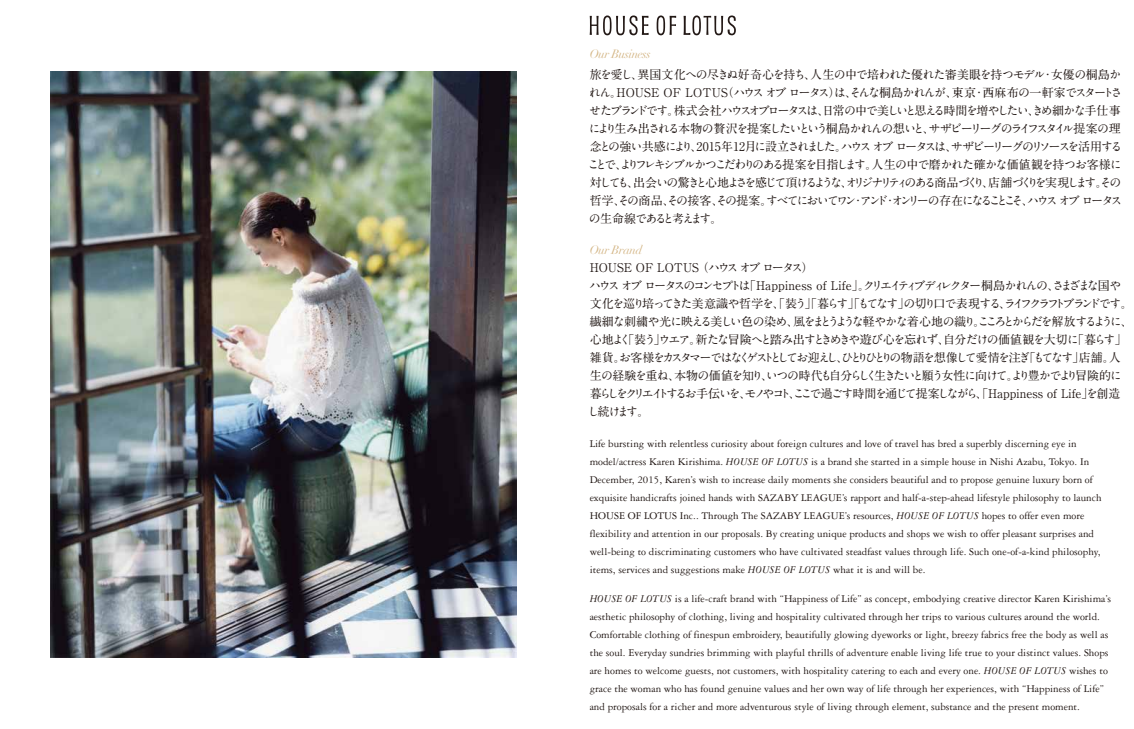
<style>
.page{position:relative;width:1134px;height:729px;background:#fff}
.page>*{position:absolute;margin:0;border:0;box-sizing:border-box;transform-origin:0 0}
.t1{font:700 12px/18px "A1 Mincho Std";letter-spacing:-.135em;color:#221815}
.t2{font:italic 12px "Didot LH";letter-spacing:-.03em;color:#d4b686}
.t3{font:11px/18px "Garamond 3 LT Std";color:#221815}
.s1{font-style:italic}
</style>
<div class="page">
<svg style="left:590px;top:15px;width:59px;height:20px"></svg>
<svg style="left:683px;top:15px;width:53px;height:20px"></svg>
<svg style="left:657px;top:15px;width:19px;height:20px"></svg>
<img style="left:51px;top:71px;width:465px;height:586px">
<p class="t2" style="left:590px;top:47px;width:62px">Our Business</p>
<p class="t1" style="left:588px;top:64px;width:536px">旅を愛し、異国文化への尽きぬ好奇心を持ち、人生の中で培われた優れた審美眼を持つモデル・女優の桐島かれん。HOUSE OF LOTUS（ハウス オブ ロータス）は、そんな桐島かれんが、東京・西麻布の一軒家でスタートさせたブランドです。株式会社ハウスオブロータスは、日常の中で美しいと思える時間を増やしたい、きめ細かな手仕事により生み出される本物の贅沢を提案したいという桐島かれんの想いと、サザビーリーグのライフスタイル提案の理念との強い共感により、2015年12月に設立されました。ハウス オブ ロータスは、サザビーリーグのリソースを活用することで、よりフレキシブルかつこだわりのある提案を目指します。人生の中で磨かれた確かな価値観を持つお客様に対しても、出会いの驚きと心地よさを感じて頂けるような、オリジナリティのある商品づくり、店舗づくりを実現します。その哲学、その商品、その接客、その提案。すべてにおいてワン・アンド・オンリーの存在になることこそ、ハウス オブ ロータスの生命線であると考えます。</p>
<p class="t2" style="left:590px;top:242px;width:54px">Our Brand</p>
<p class="t1" style="left:587px;top:256px;width:547px">HOUSE OF LOTUS（ハウス オブ ロータス）<br>ハウス オブ ロータスのコンセプトは「Happiness of Life」。クリエイティブディレクター桐島かれんの、さまざまな国や文化を巡り培ってきた美意識や哲学を、「装う」「暮らす」「もてなす」の切り口で表現する、ライフクラフトブランドです。繊細な刺繍や光に映える美しい色の染め、風をまとうような軽やかな着心地の織り。こころとからだを解放するように、心地よく「装う」ウエア。新たな冒険へと踏み出すときめきや遊び心を忘れず、自分だけの価値観を大切に「暮らす」雑貨。お客様をカスタマーではなくゲストとしてお迎えし、ひとりひとりの物語を想像して愛情を注ぎ「もてなす」店舗。人生の経験を重ね、本物の価値を知り、いつの時代も自分らしく生きたいと願う女性に向けて。より豊かでより冒険的に暮らしをクリエイトするお手伝いを、モノやコト、ここで過ごす時間を通じて提案しながら、「Happiness of Life」を創造し続けます。</p>
<p class="t3" style="left:590px;top:434px;width:513px">Life bursting with relentless curiosity about foreign cultures and love of travel has bred a superbly discerning eye in model/actress Karen Kirishima. <span class="s1">HOUSE OF LOTUS</span> is a brand she started in a simple house in Nishi Azabu, Tokyo. In December, 2015, Karen’s wish to increase daily moments she considers beautiful and to propose genuine luxury born of exquisite handicrafts joined hands with SAZABY LEAGUE’s rapport and half-a-step-ahead lifestyle philosophy to launch HOUSE OF LOTUS Inc.. Through The SAZABY LEAGUE’s resources, <span class="s1">HOUSE OF LOTUS</span> hopes to offer even more flexibility and attention in our proposals. By creating unique products and shops we wish to offer pleasant surprises and well-being to discriminating customers who have cultivated steadfast values through life. Such one-of-a-kind philosophy, items, services and suggestions make <span class="s1">HOUSE OF LOTUS</span> what it is and will be.</p>
<p class="t3" style="left:590px;top:589px;width:523px"><span class="s1">HOUSE OF LOTUS</span> is a life-craft brand with “Happiness of Life” as concept, embodying creative director Karen Kirishima’s aesthetic philosophy of clothing, living and hospitality cultivated through her trips to various cultures around the world.<br>Comfortable clothing of finespun embroidery, beautifully glowing dyeworks or light, breezy fabrics free the body as well as the soul. Everyday sundries brimming with playful thrills of adventure enable living life true to your distinct values. Shops are homes to welcome guests, not customers, with hospitality catering to each and every one. <span class="s1">HOUSE OF LOTUS</span> wishes to grace the woman who has found genuine values and her own way of life through her experiences, with “Happiness of Life” and proposals for a richer and more adventurous style of living through element, substance and the present moment.</p>
</div>
